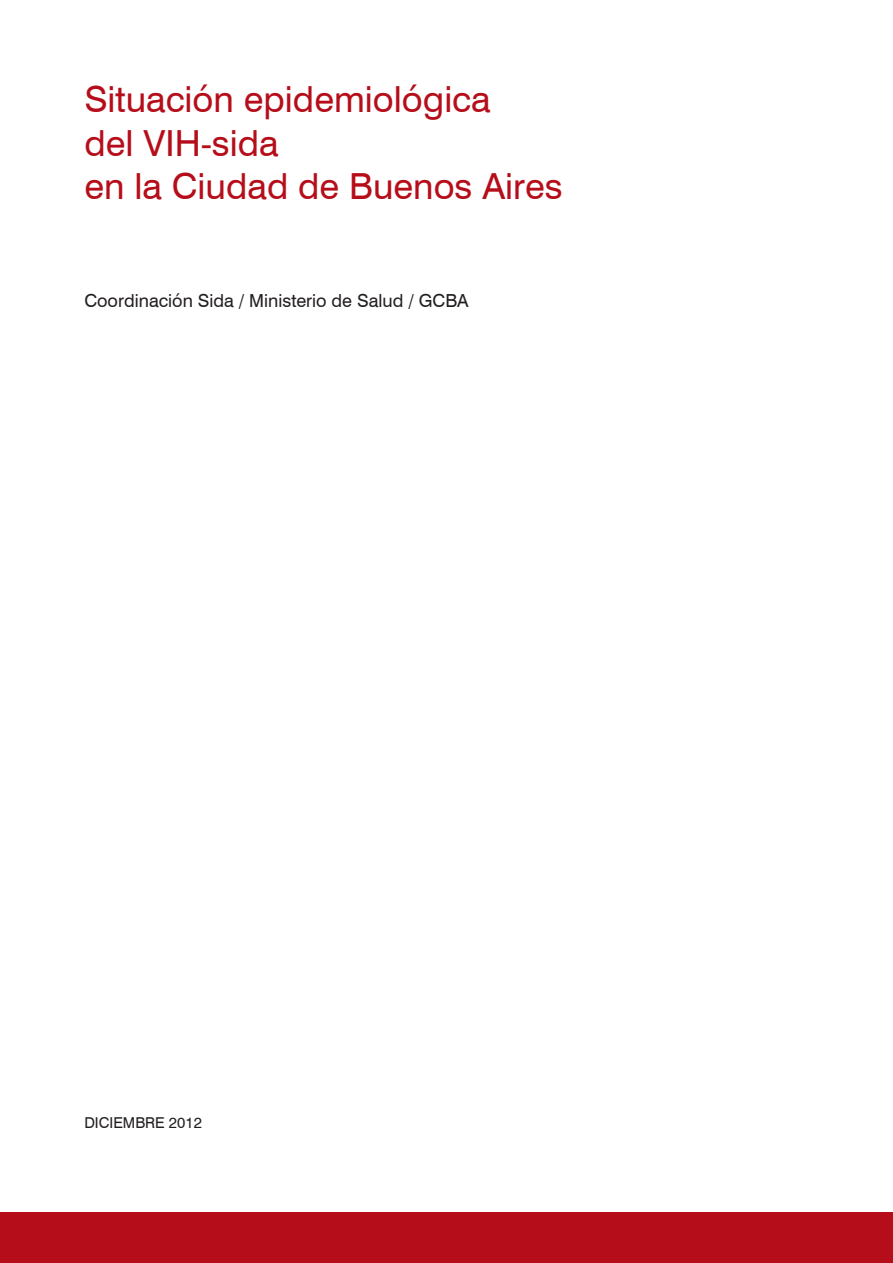
<style>
.page{position:relative;width:893px;height:1263px;background:#fff}
.page>*{position:absolute;margin:0;border:0;box-sizing:border-box;transform-origin:0 0}
.t1{font:36px/43.2px "Swiss 721 BT";color:#b50e1a}
.t2{font:18px "Swiss 721 BT";color:#231f20}
.t3{font:15px "Swiss 721 BT";color:#231f20}
</style>
<div class="page">
<div style="left:1px;top:1213px;width:892px;height:50px;background:#b50e1a"></div>
<p class="t1" style="left:84px;top:78px;width:480px">Situación epidemiológica<br>del VIH-sida<br>en la Ciudad de Buenos Aires</p>
<p class="t2" style="left:84px;top:289px;width:386px">Coordinación Sida / Ministerio de Salud / GCBA</p>
<p class="t3" style="left:84px;top:1113px;width:119px">DICIEMBRE 2012</p>
</div>
